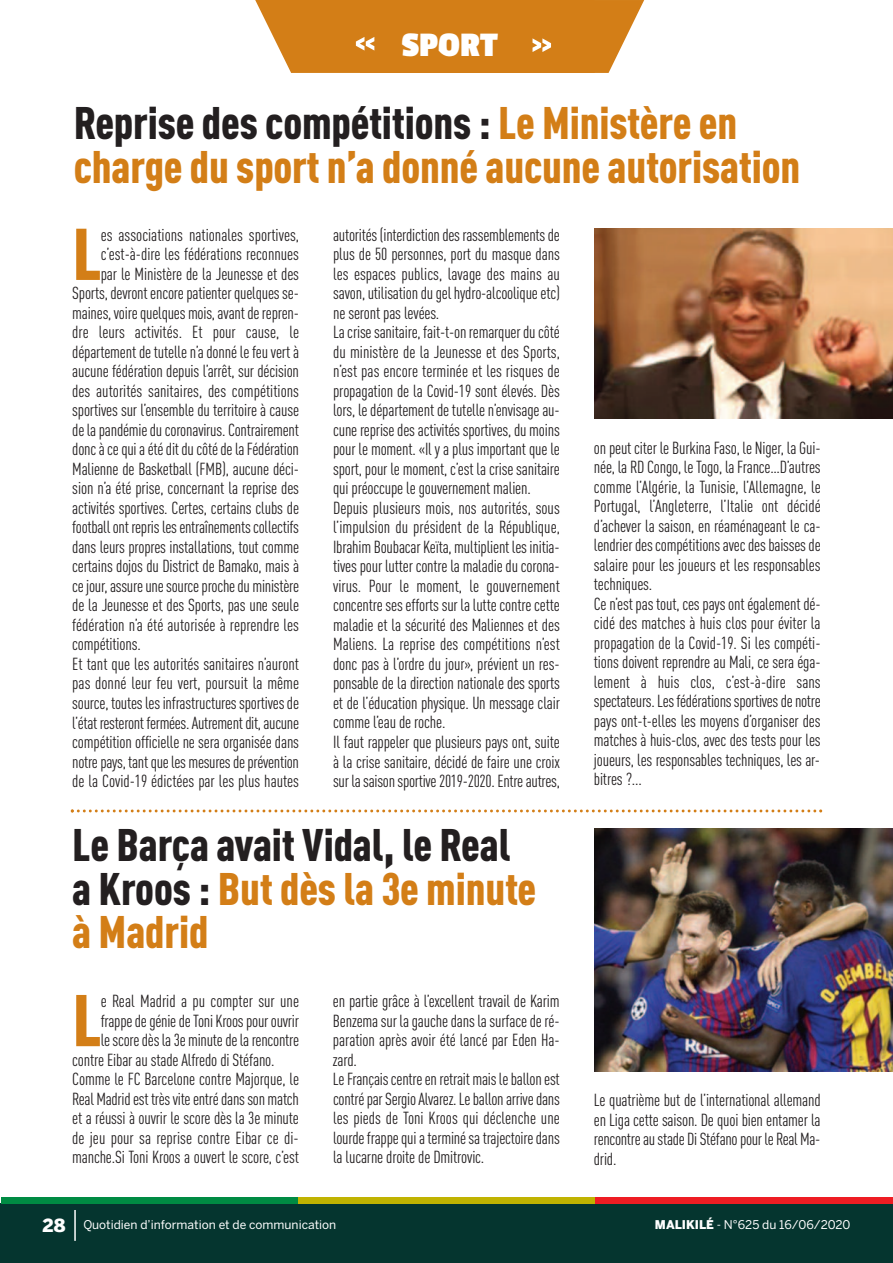
<style>
.page{position:relative;width:893px;height:1263px;background:#fff}
.page>*{position:absolute;margin:0;border:0;box-sizing:border-box;transform-origin:0 0}
.t1{font:900 condensed 72px "DIN Pro";color:#d37e17}
.t2{font:900 condensed 45px/43.5px "DIN Pro";letter-spacing:-.005em;color:#d37e17}
.t3{font:900 condensed 45px/43.5px "DIN Pro";letter-spacing:-.005em;color:#231f20}
.t4{font:700 36px "Passion One";color:#fff}
.t5{font:condensed 17.25px/19.5px "DIN Pro";letter-spacing:-.01em;color:#231f20}
.t6{font:12px "Benton Sans";color:#fff}
.s1{color:#231f20}
.s2{color:#d37e17}
.s3{font-weight:900;font-size:18px}
.s4{font-weight:900}
</style>
<div class="page">
<div style="left:1px;top:1203px;width:892px;height:60px;background:#05352f"></div>
<div style="left:1px;top:1197px;width:297px;height:6px;background:#008b43"></div>
<div style="left:298px;top:1197px;width:298px;height:6px;background:#c0b301"></div>
<div style="left:596px;top:1197px;width:297px;height:6px;background:#ee1d23"></div>
<hr style="left:75px;top:1210px;width:1px;height:31px;background:#fff">
<svg style="left:255px;top:0;width:389px;height:73px;background:#d78a2e"></svg>
<img style="left:595px;top:829px;width:298px;height:242px">
<img style="left:595px;top:229px;width:298px;height:190px">
<svg style="left:71px;top:809px;width:751px;height:3px"></svg>
<h3 class="t4" style="left:402px;top:26px;width:97px">SPORT</h3>
<h2 class="t2" style="left:74px;top:105px;width:728px"><span class="s1">Reprise des compétitions :</span> Le Ministère en charge du sport n’a donné aucune autorisation</h2>
<h1 class="t1" style="left:72px;top:229px;width:31px">L</h1>
<p class="t5" style="left:101px;top:227px;width:200px">es associations nationales sportives,</p>
<p class="t5" style="left:101px;top:246px;width:200px">c’est-à-dire les fédérations reconnues</p>
<p class="t5" style="left:101px;top:266px;width:200px">par le Ministère de la Jeunesse et des</p>
<p class="t5" style="left:72px;top:285px;width:228px">Sports,devrontencorepatienterquelquesse-</p>
<p class="t5" style="left:72px;top:305px;width:228px">maines,voirequelquesmois,avantderepren-</p>
<p class="t5" style="left:72px;top:324px;width:228px">dre leurs activités. Et pour cause, le</p>
<p class="t5" style="left:72px;top:344px;width:228px">département de tutelle n’a donné le feu vert à</p>
<p class="t5" style="left:72px;top:363px;width:228px">aucune fédération depuis l’arrêt, sur décision</p>
<p class="t5" style="left:72px;top:383px;width:228px">des autorités sanitaires, des compétitions</p>
<p class="t5" style="left:72px;top:402px;width:228px">sportives sur l’ensemble du territoire à cause</p>
<p class="t5" style="left:72px;top:422px;width:228px">delapandémieducoronavirus.Contrairement</p>
<p class="t5" style="left:72px;top:441px;width:228px">doncàcequiaétéditducôtédelaFédération</p>
<p class="t5" style="left:72px;top:461px;width:228px">Malienne de Basketball (FMB), aucune déci-</p>
<p class="t5" style="left:72px;top:480px;width:228px">sion n’a été prise, concernant la reprise des</p>
<p class="t5" style="left:72px;top:500px;width:228px">activités sportives. Certes, certains clubs de</p>
<p class="t5" style="left:72px;top:519px;width:228px">footballont reprislesentraînementscollectifs</p>
<p class="t5" style="left:72px;top:539px;width:228px">dans leurs propres installations, tout comme</p>
<p class="t5" style="left:72px;top:558px;width:228px">certains dojos du District de Bamako, mais à</p>
<p class="t5" style="left:72px;top:578px;width:228px">cejour,assureunesourceprocheduministère</p>
<p class="t5" style="left:72px;top:597px;width:228px">de la Jeunesse et des Sports, pas une seule</p>
<p class="t5" style="left:72px;top:617px;width:228px">fédération n’a été autorisée à reprendre les</p>
<p class="t5" style="left:72px;top:636px;width:70px">compétitions.</p>
<p class="t5" style="left:72px;top:656px;width:228px">Et tant que les autorités sanitaires n’auront</p>
<p class="t5" style="left:72px;top:675px;width:228px">pas donné leur feu vert, poursuit la même</p>
<p class="t5" style="left:72px;top:695px;width:228px">source, touteslesinfrastructuressportivesde</p>
<p class="t5" style="left:72px;top:714px;width:228px">l’état resteront fermées.Autrementdit,aucune</p>
<p class="t5" style="left:72px;top:734px;width:228px">compétition officielle ne sera organisée dans</p>
<p class="t5" style="left:72px;top:753px;width:228px">notrepays, tantquelesmesuresdeprévention</p>
<p class="t5" style="left:72px;top:773px;width:228px">de la Covid-19 édictées par les plus hautes</p>
<p class="t5" style="left:333px;top:227px;width:228px">autorités(interdictiondesrassemblementsde plus de 50 personnes, port du masque dans les espaces publics, lavage des mains au savon,utilisationdugelhydro-alcooliqueetc) ne seront pas levées.<br>Lacrisesanitaire, fait-t-onremarquerducôté du ministère de la Jeunesse et des Sports, n’est pas encore terminée et les risques de propagation de la Covid-19 sont élevés. Dès lors, le département de tutelle n’envisage au&shy;cune reprise des activités sportives, du moins pour le moment. «Il y a plus important que le sport, pour le moment, c’est la crise sanitaire qui préoccupe le gouvernement malien.<br>Depuis plusieurs mois, nos autorités, sous l’impulsion du président de la République, Ibrahim Boubacar Keïta, multiplient lesinitia&shy;tives pour lutter contre la maladie du corona&shy;virus. Pour le moment, le gouvernement concentre ses efforts sur la lutte contre cette maladie et la sécurité des Maliennes et des Maliens. La reprise des compétitions n’est donc pas à l’ordre du jour», prévient un res&shy;ponsable de la direction nationale des sports et de l’éducation physique. Un message clair comme l’eau de roche.<br>Il faut rappeler que plusieurs pays ont, suite à la crise sanitaire, décidé de faire une croix sur lasaisonsportive2019-2020.Entreautres,</p>
<h2 class="t3" style="left:72px;top:827px;width:466px">Le Barça avait Vidal, le Real a Kroos : <span class="s2">But dès la 3e minute à Madrid</span></h2>
<h1 class="t1" style="left:72px;top:995px;width:31px">L</h1>
<p class="t5" style="left:101px;top:993px;width:200px">e Real Madrid a pu compter sur une</p>
<p class="t5" style="left:101px;top:1012px;width:200px">frappedegéniedeToni Kroospourouvrir</p>
<p class="t5" style="left:101px;top:1032px;width:200px">lescoredèsla3eminutedelarencontre</p>
<p class="t5" style="left:72px;top:1051px;width:204px">contre Eibar au stade Alfredo di Stéfano.</p>
<p class="t5" style="left:72px;top:1071px;width:228px">Comme le FC Barcelone contre Majorque, le</p>
<p class="t5" style="left:72px;top:1090px;width:228px">Real Madridest trèsviteentrédanssonmatch</p>
<p class="t5" style="left:72px;top:1110px;width:228px">et a réussi à ouvrir le score dès la 3e minute</p>
<p class="t5" style="left:72px;top:1129px;width:228px">de jeu pour sa reprise contre Eibar ce di-</p>
<p class="t5" style="left:72px;top:1149px;width:228px">manche.Si Toni Kroos a ouvert le score, c’est</p>
<p class="t5" style="left:333px;top:993px;width:228px">en partie grâce à l’excellent travail de Karim Benzema sur la gauche dans la surface de ré&shy;paration après avoir été lancé par Eden Ha&shy;zard.<br>LeFrançaiscentreenretraitmaisleballonest contréparSergioAlvarez.Leballonarrivedans les pieds de Toni Kroos qui déclenche une lourdefrappequiaterminésatrajectoiredans la lucarne droite de Dmitrovic.</p>
<p class="t5" style="left:594px;top:439px;width:228px">on peut citer le Burkina Faso, le Niger, la Gui&shy;née, la RD Congo, le Togo, la France…D’autres comme l’Algérie, la Tunisie, l’Allemagne, le Portugal, l’Angleterre, l’Italie ont décidé d’achever la saison, en réaménageant le ca&shy;lendrierdescompétitionsavecdesbaissesde salaire pour les joueurs et les responsables techniques.<br>Ce n’est pas tout, ces pays ont également dé&shy;cidé des matches à huis clos pour éviter la propagation de la Covid-19. Si les compéti&shy;tions doivent reprendre au Mali, ce sera éga&shy;lement à huis clos, c’est-à-dire sans spectateurs.Lesfédérationssportivesdenotre pays ont-t-elles les moyens d’organiser des matches à huis-clos, avec des tests pour les joueurs, les responsables techniques, les ar&shy;bitres ?...</p>
<p class="t5" style="left:594px;top:1092px;width:228px;text-align:justify">Le quatrième but de l’international allemand en Liga cette saison. De quoi bien entamer la rencontreaustade DiStéfanopour le RealMa&shy;drid.</p>
<p class="t6" style="left:43px;top:1218px;width:295px"><span class="s3">28</span> Quotidien d’information et de communication</p>
<p class="t6" style="left:655px;top:1218px;width:197px"><span class="s4">MALIKILÉ</span> - N°625 du 16/06/2020</p>
</div>
